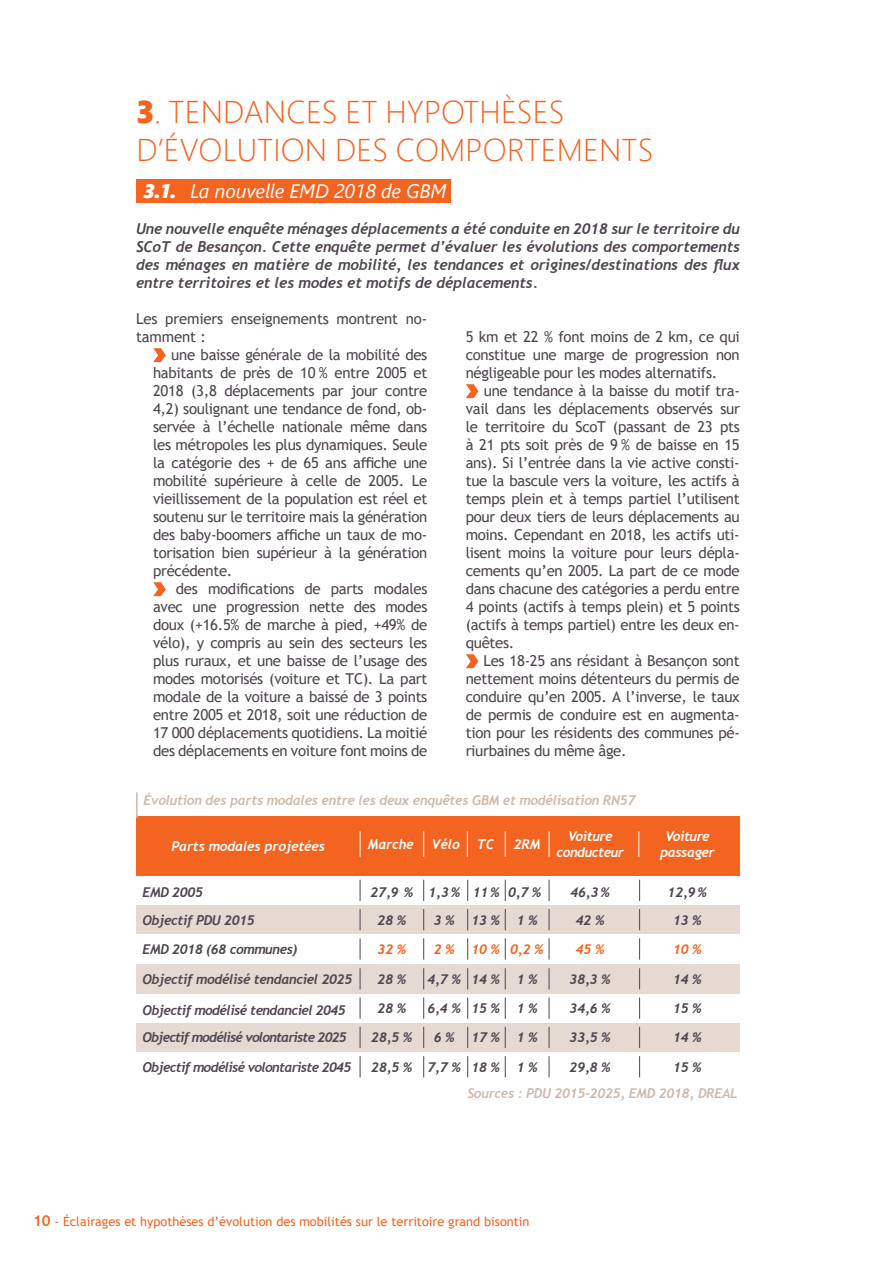
<style>
.page{position:relative;width:893px;height:1263px;background:#fff}
.page>*{position:absolute;margin:0;border:0;box-sizing:border-box;transform-origin:0 0}
.t1{font:300 31.5px/37.8px "Segoe UI";letter-spacing:.005em;color:#f36421}
.t2{font:italic 19.5px "Segoe UI";letter-spacing:-.005em;color:#fff}
.t3{font:15px/18px "Trebuchet MS";letter-spacing:-.02em;color:#4f4550;text-align:justify}
.t4{font:italic 700 15px/18px "Trebuchet";letter-spacing:-.01em;color:#4f4550;text-align:justify}
.t5{font:italic 700 13.5px/29.2px "Trebuchet";letter-spacing:-.04em;color:#4f4550;text-align:center}
.t6{font:italic 700 13.5px "Trebuchet";letter-spacing:-.02em;color:#cdbaae}
.t7{font:italic 700 13.5px "Trebuchet";letter-spacing:-.01em;color:#fff}
.t8{font:italic 700 13.5px "Trebuchet";letter-spacing:-.06em;color:#4f4550}
.t9{font:italic 700 13.5px/15.6px "Trebuchet";letter-spacing:-.03em;color:#fff;text-align:center}
.t10{font:italic 700 13.5px "Trebuchet";letter-spacing:-.01em;color:#f36421}
.t11{font:12.75px "Trebuchet MS";color:#f36421}
.s1{font-family:"Segoe UI Black";font-weight:400}
.s2{font-family:"Segoe UI Black"}
.s3{font-weight:700;font-size:15px}
</style>
<div class="page">
<div style="left:136px;top:179px;width:315px;height:23px;background:#f36421"></div>
<svg style="left:153px;top:348px;width:13px;height:14px"></svg>
<svg style="left:153px;top:582px;width:13px;height:14px"></svg>
<svg style="left:466px;top:384px;width:12px;height:14px"></svg>
<svg style="left:466px;top:654px;width:12px;height:14px"></svg>
<div style="left:136px;top:905px;width:604px;height:29px;background:#e5d9d1"></div>
<div style="left:136px;top:1023px;width:604px;height:29px;background:#e5d9d1"></div>
<div style="left:136px;top:964px;width:604px;height:29px;background:#e5d9d1"></div>
<div style="left:136px;top:816px;width:604px;height:60px;background:#f36421"></div>
<svg style="left:638px;top:831px;width:1px;height:26px"></svg>
<svg style="left:549px;top:831px;width:1px;height:26px"></svg>
<svg style="left:505px;top:831px;width:1px;height:26px"></svg>
<svg style="left:467px;top:831px;width:1px;height:26px"></svg>
<svg style="left:423px;top:831px;width:1px;height:26px"></svg>
<svg style="left:360px;top:831px;width:1px;height:26px"></svg>
<svg style="left:360px;top:880px;width:1px;height:21px"></svg>
<svg style="left:360px;top:997px;width:1px;height:22px"></svg>
<svg style="left:423px;top:880px;width:1px;height:21px"></svg>
<svg style="left:467px;top:880px;width:1px;height:21px"></svg>
<svg style="left:505px;top:880px;width:1px;height:21px"></svg>
<svg style="left:360px;top:909px;width:1px;height:21px"></svg>
<svg style="left:360px;top:1027px;width:1px;height:21px"></svg>
<svg style="left:423px;top:909px;width:1px;height:21px"></svg>
<svg style="left:467px;top:909px;width:1px;height:21px"></svg>
<svg style="left:505px;top:909px;width:1px;height:21px"></svg>
<svg style="left:360px;top:938px;width:1px;height:21px"></svg>
<svg style="left:360px;top:1056px;width:1px;height:21px"></svg>
<svg style="left:423px;top:938px;width:1px;height:21px"></svg>
<svg style="left:467px;top:938px;width:1px;height:21px"></svg>
<svg style="left:505px;top:938px;width:1px;height:21px"></svg>
<svg style="left:360px;top:968px;width:1px;height:21px"></svg>
<svg style="left:423px;top:968px;width:1px;height:21px"></svg>
<svg style="left:423px;top:997px;width:1px;height:22px"></svg>
<svg style="left:423px;top:1027px;width:1px;height:21px"></svg>
<svg style="left:423px;top:1056px;width:1px;height:21px"></svg>
<svg style="left:467px;top:968px;width:1px;height:21px"></svg>
<svg style="left:467px;top:997px;width:1px;height:22px"></svg>
<svg style="left:467px;top:1027px;width:1px;height:21px"></svg>
<svg style="left:467px;top:1056px;width:1px;height:21px"></svg>
<svg style="left:505px;top:968px;width:1px;height:21px"></svg>
<svg style="left:505px;top:997px;width:1px;height:22px"></svg>
<svg style="left:505px;top:1027px;width:1px;height:21px"></svg>
<svg style="left:505px;top:1056px;width:1px;height:21px"></svg>
<svg style="left:549px;top:880px;width:1px;height:21px"></svg>
<svg style="left:549px;top:909px;width:1px;height:21px"></svg>
<svg style="left:549px;top:938px;width:1px;height:21px"></svg>
<svg style="left:549px;top:968px;width:1px;height:21px"></svg>
<svg style="left:549px;top:997px;width:1px;height:22px"></svg>
<svg style="left:549px;top:1027px;width:1px;height:21px"></svg>
<svg style="left:549px;top:1056px;width:1px;height:21px"></svg>
<svg style="left:639px;top:880px;width:1px;height:21px"></svg>
<svg style="left:639px;top:909px;width:1px;height:21px"></svg>
<svg style="left:639px;top:938px;width:1px;height:21px"></svg>
<svg style="left:639px;top:968px;width:1px;height:21px"></svg>
<svg style="left:639px;top:997px;width:1px;height:22px"></svg>
<svg style="left:639px;top:1027px;width:1px;height:21px"></svg>
<svg style="left:639px;top:1056px;width:1px;height:21px"></svg>
<hr style="left:136px;top:793px;width:2px;height:24px;background:#cdbaae">
<h1 class="t1" style="left:136px;top:90px;width:519px"><span class="s1">3</span>. TENDANCES ET HYPOTHÈSES<br>D’ÉVOLUTION DES COMPORTEMENTS</h1>
<h2 class="t2" style="left:145px;top:173px;width:303px"><span class="s2">3.1.</span> La nouvelle EMD 2018 de GBM</h2>
<p class="t4" style="left:136px;top:220px;width:605px">Une nouvelle enquête ménages déplacements a été conduite en 2018 sur le territoire du SCoT de Besançon. Cette enquête permet d’évaluer les évolutions des comportements des ménages en matière de mobilité, les tendances et origines/destinations des flux entre territoires et les modes et motifs de déplacements.</p>
<p class="t3" style="left:136px;top:310px;width:293px">Les premiers enseignements montrent no&shy;tamment :</p>
<p class="t3" style="left:153px;top:346px;width:276px;text-indent:18px">une baisse générale de la mobilité des habitants de près de 10 % entre 2005 et 2018 (3,8 déplacements par jour contre 4,2) soulignant une tendance de fond, ob&shy;servée à l’échelle nationale même dans les métropoles les plus dynamiques. Seule la catégorie des + de 65 ans affiche une mobilité supérieure à celle de 2005. Le vieillissement de la population est réel et soutenu sur le territoire mais la génération des baby-boomers affiche un taux de mo&shy;torisation bien supérieur à la génération précédente.</p>
<p class="t3" style="left:153px;top:580px;width:276px;text-indent:23px">des modifications de parts modales avec une progression nette des modes doux (+16.5% de marche à pied, +49% de vélo), y compris au sein des secteurs les plus ruraux, et une baisse de l’usage des modes motorisés (voiture et TC). La part modale de la voiture a baissé de 3 points entre 2005 et 2018, soit une réduction de 17 000 déplacements quotidiens. La moitié des déplacements en voiture font moins de</p>
<p class="t3" style="left:466px;top:328px;width:276px">5 km et 22 % font moins de 2 km, ce qui constitue une marge de progression non négligeable pour les modes alternatifs.</p>
<p class="t3" style="left:466px;top:382px;width:276px;text-indent:18px">une tendance à la baisse du motif tra&shy;vail dans les déplacements observés sur le territoire du ScoT (passant de 23 pts à 21 pts soit près de 9 % de baisse en 15 ans). Si l’entrée dans la vie active consti&shy;tue la bascule vers la voiture, les actifs à temps plein et à temps partiel l’utilisent pour deux tiers de leurs déplacements au moins. Cependant en 2018, les actifs uti&shy;lisent moins la voiture pour leurs dépla&shy;cements qu’en 2005. La part de ce mode dans chacune des catégories a perdu entre 4 points (actifs à temps plein) et 5 points (actifs à temps partiel) entre les deux en&shy;quêtes.</p>
<p class="t3" style="left:466px;top:652px;width:276px;text-indent:18px">Les 18-25 ans résidant à Besançon sont nettement moins détenteurs du permis de conduire qu’en 2005. A l’inverse, le taux de permis de conduire est en augmenta&shy;tion pour les résidents des communes pé&shy;riurbaines du même âge.</p>
<p class="t6" style="left:143px;top:792px;width:493px">Évolution des parts modales entre les deux enquêtes GBM et modélisation RN57</p>
<p class="t7" style="left:171px;top:837px;width:155px">Parts modales projetées</p>
<p class="t5" style="left:142px;top:877px;width:62px">EMD 2005</p>
<p class="t5" style="left:142px;top:905px;width:114px">Objectif PDU 2015</p>
<p class="t5" style="left:142px;top:934px;width:157px">EMD 2018 (68 communes)</p>
<p class="t5" style="left:142px;top:964px;width:211px">Objectif modélisé tendanciel 2025</p>
<p class="t5" style="left:142px;top:995px;width:205px">Objectif modélisé tendanciel 2045</p>
<p class="t8" style="left:142px;top:1029px;width:206px">Objectif modélisé volontariste 2025</p>
<p class="t5" style="left:142px;top:1052px;width:210px">Objectif modélisé volontariste 2045</p>
<p class="t7" style="left:368px;top:835px;width:47px">Marche</p>
<p class="t7" style="left:432px;top:835px;width:30px">Vélo</p>
<p class="t7" style="left:477px;top:835px;width:19px">TC</p>
<p class="t7" style="left:514px;top:835px;width:28px">2RM</p>
<p class="t9" style="left:556px;top:828px;width:69px">Voiture conducteur</p>
<p class="t9" style="left:660px;top:828px;width:56px">Voiture passager</p>
<p class="t5" style="left:370px;top:878px;width:44px;line-height:27.6px">27,9 %<br>28 %</p>
<p class="t10" style="left:378px;top:940px;width:30px">32 %</p>
<p class="t5" style="left:371px;top:964px;width:43px">28 %<br>28 %<br>28,5 %<br>28,5 %</p>
<p class="t5" style="left:428px;top:878px;width:33px;line-height:27.6px">1,3%<br>3%</p>
<p class="t10" style="left:434px;top:940px;width:22px">2%</p>
<p class="t5" style="left:427px;top:964px;width:35px">4,7 %<br>6,4 %<br>6%<br>7,7 %</p>
<p class="t5" style="left:471px;top:878px;width:30px;line-height:27.8px;text-align:left">11%<br>13 %</p>
<p class="t10" style="left:471px;top:940px;width:30px">10 %</p>
<p class="t5" style="left:471px;top:964px;width:30px;text-align:justify">14 % 15 % 17 % 18 %</p>
<p class="t5" style="left:508px;top:877px;width:35px">0,7 %</p>
<p class="t5" style="left:570px;top:877px;width:41px">46,3%</p>
<p class="t5" style="left:517px;top:905px;width:22px">1%</p>
<p class="t10" style="left:510px;top:940px;width:35px">0,2 %</p>
<p class="t5" style="left:517px;top:964px;width:22px;text-align:justify">1% 1% 1% 1%</p>
<p class="t5" style="left:576px;top:905px;width:30px">42 %</p>
<p class="t10" style="left:576px;top:940px;width:30px">45 %</p>
<p class="t5" style="left:570px;top:964px;width:43px;text-align:justify">38,3 % 34,6 % 33,5 % 29,8 %</p>
<p class="t5" style="left:668px;top:878px;width:41px;line-height:27.6px">12,9%<br>13 %</p>
<p class="t10" style="left:673px;top:940px;width:30px">10 %</p>
<p class="t5" style="left:673px;top:964px;width:30px;text-align:justify">14 % 15 % 14 % 15 %</p>
<p class="t6" style="left:467px;top:1084px;width:271px">Sources : PDU 2015-2025, EMD 2018, DREAL</p>
<p class="t11" style="left:33px;top:1213px;width:498px"><span class="s3">10</span> - Éclairages et hypothèses d’évolution des mobilités sur le territoire grand bisontin</p>
</div>
